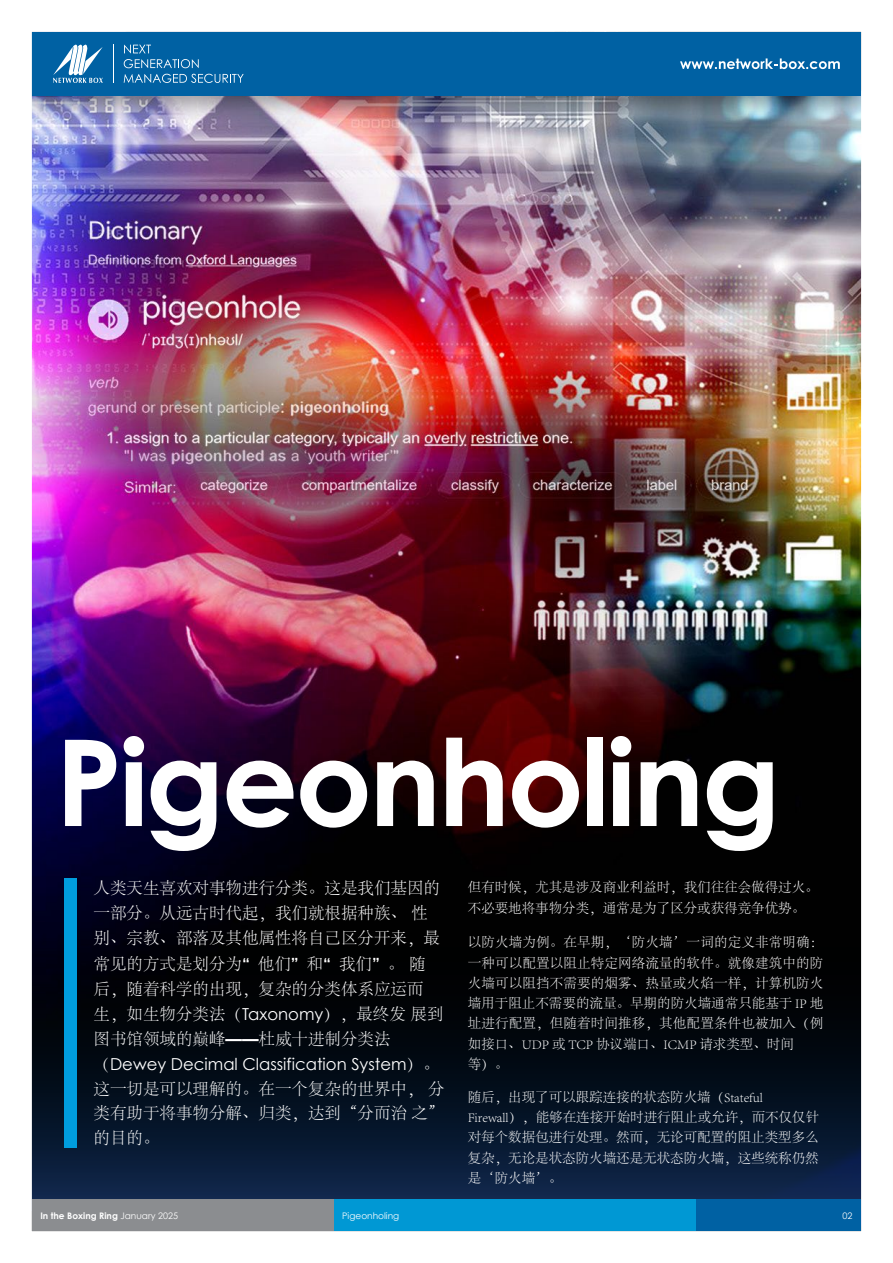
<style>
.page{position:relative;width:893px;height:1263px;background:#fff}
.page>*{position:absolute;margin:0;border:0;box-sizing:border-box;transform-origin:0 0}
.t1{font:700 120px "Century Gothic";letter-spacing:-.025em;color:#fff}
.t2{font:300 16.5px/24.8px "Adobe Song Std";color:#fff}
.t3{font:16.5px "Century Gothic";color:#fff}
.t4{font:300 13.5px/20.2px "Adobe Song Std";color:#fff}
.t5{font:700 9px "Century Gothic";color:#fff}
.t6{font:9px "Century Gothic";color:#fff}
.s1{font-family:"Century Gothic";font-weight:700}
.s2{font-family:"Century Gothic";font-weight:400}
.s3{font-family:"Adobe Song Std";font-weight:300}
.s4{font-weight:400}
</style>
<div class="page">
<img style="left:31px;top:31px;width:831px;height:1201px">
<div style="left:64px;top:878px;width:13px;height:270px;background:#009dde"></div>
<h1 class="t1" style="left:55px;top:691px;width:727px">Pigeonholing</h1>
<p class="t2" style="left:94px;top:876px;width:347px">人类天生喜欢对事物进行分类。 这是我们基因的一部分。 从远古时代起， 我们就根据种族、 性别、 宗教、 部落及其他属性将自己区分开来， 最</p>
<p class="t2" style="left:94px;top:952px;width:349px">常见的方式是划分为<span class="s1">“</span> 他们<span class="s1">”</span> 和<span class="s1">“</span> 我们<span class="s1">”</span> 。 随后， 随着科学的出现， 复杂的分类体系应运而生， 如生物分类法（<span class="s2">Taxonomy</span>） ， 最终发展到图书馆领域的巅峰<span class="s1">——</span>杜威十进制分类法</p>
<p class="t3" style="left:94px;top:1053px;width:335px"><span class="s3">（</span> Dewey Decimal Classification System<span class="s3">） 。</span></p>
<p class="t2" style="left:94px;top:1077px;width:352px">这一切是可以理解的。 在一个复杂的世界中， 分类有助于将事物分解、 归类， 达到“分而治之”的目的。</p>
<p class="t4" style="left:468px;top:878px;width:352px">但有时候，尤其是涉及商业利益时，我们往往会做得过火。不必要地将事物分类，通常是为了区分或获得竞争优势。</p>
<p class="t4" style="left:468px;top:933px;width:356px">以防火墙为例。 在早期， ‘ 防火墙’ 一词的定义非常明确：一种可以配置以阻止特定网络流量的软件。 就像建筑中的防火墙可以阻挡不需要的烟雾、 热量或火焰一样， 计算机防火墙用于阻止不需要的流量。 早期的防火墙通常只能基于 IP 地址进行配置， 但随着时间推移， 其他配置条件也被加入（ 例如接口、 UDP 或 TCP 协议端口、 ICMP 请求类型、 时间<br>等） 。</p>
<p class="t4" style="left:468px;top:1087px;width:352px">随后， 出现了可以跟踪连接的状态防火墙（ Stateful<br>Firewall） ， 能够在连接开始时进行阻止或允许， 而不仅仅针对每个数据包进行处理。 然而， 无论可配置的阻止类型多么复杂， 无论是状态防火墙还是无状态防火墙， 这些统称仍然是‘防火墙’ 。</p>
<p class="t5" style="left:40px;top:1208px;width:139px">In the Boxing Ring <span class="s4">January 2025</span></p>
<p class="t6" style="left:342px;top:1209px;width:58px">Pigeonholing</p>
<p class="t6" style="left:843px;top:1209px;width:11px">02</p>
</div>
